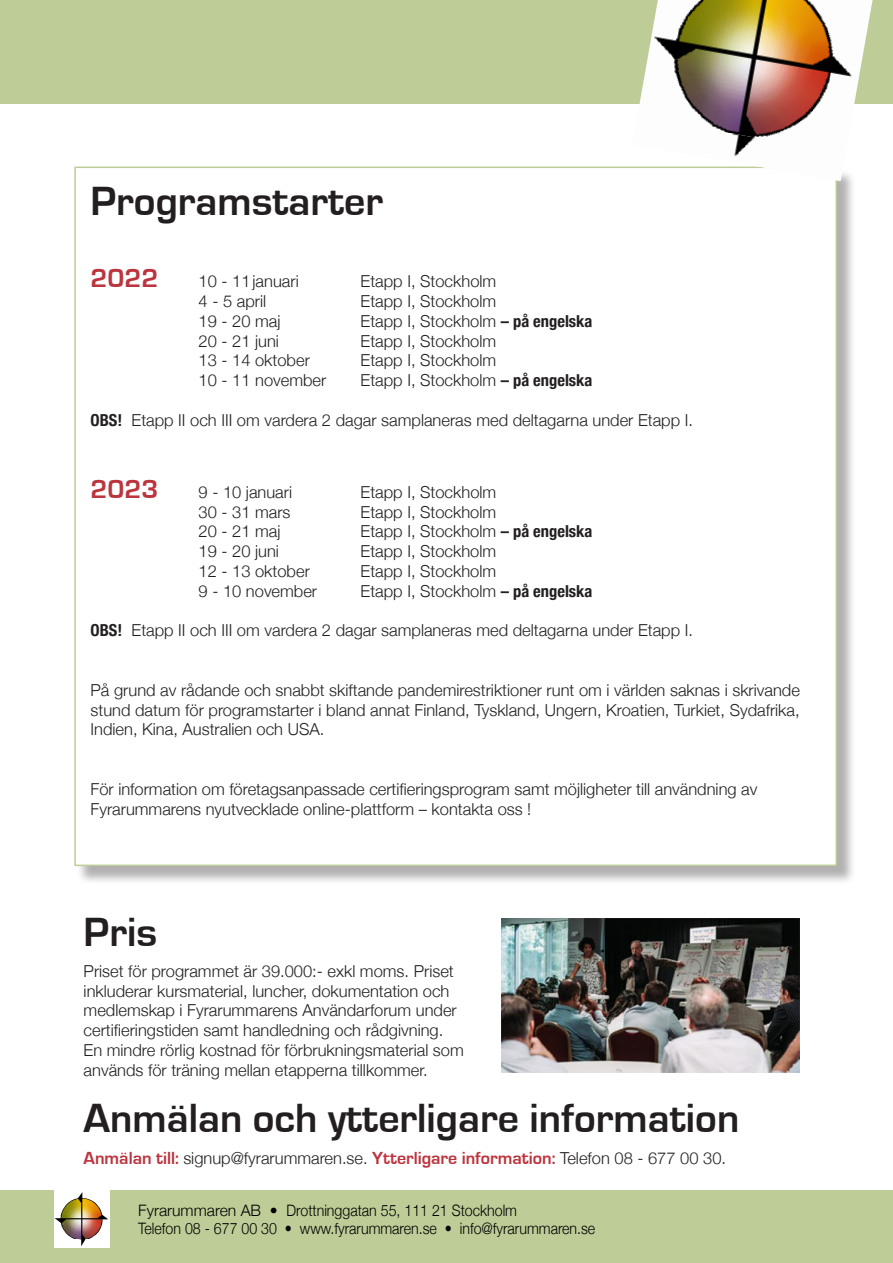
<style>
.page{position:relative;width:893px;height:1263px;background:#fff}
.page>*{position:absolute;margin:0;border:0;box-sizing:border-box;transform-origin:0 0}
.t1{font:700 42px "Eurostile";color:#231f20}
.t2{font:700 27px "Eurostile";color:#bc343d}
.t3{font:300 16.5px/19.8px "Helvetica Neue";color:#231f20;text-align:justify}
.t4{font:300 15.75px "Helvetica Neue";color:#000;scale:.9 1}
.t5{font:300 15.75px "Helvetica Neue";color:#000}
.s1{font-weight:700;font-stretch:condensed}
.s2{font-family:"Eurostile";font-weight:700;font-size:18px;color:#bc343d}
</style>
<div class="page">
<div style="left:77px;top:169px;width:779px;height:716px;background:#231f20;opacity:.35"></div>
<div style="left:74px;top:167px;width:763px;height:699px;background:#fff;border:2px solid #becd97"></div>
<div style="left:0;top:1191px;width:893px;height:72px;background:#becd97"></div>
<img style="left:54px;top:1191px;width:56px;height:56px">
<div style="left:0;top:0;width:893px;height:103px;background:#becd97"></div>
<img style="left:637px;top:0;width:235px;height:117px">
<img style="left:632px;top:117px;width:213px;height:64px">
<img style="left:502px;top:918px;width:297px;height:154px">
<p class="t1" style="left:91px;top:178px;width:294px">Programstarter</p>
<p class="t2" style="left:91px;top:263px;width:69px">2022</p>
<p class="t3" style="left:199px;top:270px;width:102px">10 - 11januari</p>
<p class="t3" style="left:361px;top:270px;width:137px">Etapp I, Stockholm</p>
<p class="t3" style="left:199px;top:290px;width:69px">4 - 5 april</p>
<p class="t3" style="left:361px;top:290px;width:137px">Etapp I, Stockholm</p>
<p class="t3" style="left:199px;top:310px;width:83px">19 - 20 maj</p>
<p class="t3" style="left:361px;top:310px;width:233px">Etapp I, Stockholm <span class="s1">– på engelska</span></p>
<p class="t3" style="left:199px;top:330px;width:82px">20 - 21 juni</p>
<p class="t3" style="left:361px;top:330px;width:137px">Etapp I, Stockholm</p>
<p class="t3" style="left:199px;top:349px;width:113px">13 - 14 oktober</p>
<p class="t3" style="left:361px;top:349px;width:137px">Etapp I, Stockholm</p>
<p class="t3" style="left:199px;top:369px;width:129px">10 - 11 november</p>
<p class="t3" style="left:361px;top:369px;width:233px">Etapp I, Stockholm <span class="s1">– på engelska</span></p>
<p class="t3" style="left:91px;top:409px;width:604px"><span class="s1">OBS!</span> Etapp II och III om vardera 2 dagar samplaneras med deltagarna under Etapp I.</p>
<p class="t2" style="left:91px;top:474px;width:69px">2023</p>
<p class="t3" style="left:199px;top:481px;width:95px">9 - 10 januari</p>
<p class="t3" style="left:361px;top:481px;width:137px">Etapp I, Stockholm</p>
<p class="t3" style="left:199px;top:501px;width:94px">30 - 31 mars</p>
<p class="t3" style="left:361px;top:501px;width:137px">Etapp I, Stockholm</p>
<p class="t3" style="left:199px;top:520px;width:83px">20 - 21 maj</p>
<p class="t3" style="left:361px;top:520px;width:233px">Etapp I, Stockholm <span class="s1">– på engelska</span></p>
<p class="t3" style="left:199px;top:540px;width:82px">19 - 20 juni</p>
<p class="t3" style="left:361px;top:540px;width:137px">Etapp I, Stockholm</p>
<p class="t3" style="left:199px;top:560px;width:113px">12 - 13 oktober</p>
<p class="t3" style="left:361px;top:560px;width:137px">Etapp I, Stockholm</p>
<p class="t3" style="left:199px;top:580px;width:120px">9 - 10 november</p>
<p class="t3" style="left:361px;top:580px;width:233px">Etapp I, Stockholm <span class="s1">– på engelska</span></p>
<p class="t3" style="left:91px;top:619px;width:604px"><span class="s1">OBS!</span> Etapp II och III om vardera 2 dagar samplaneras med deltagarna under Etapp I.</p>
<p class="t3" style="left:91px;top:679px;width:711px">På grund av rådande och snabbt skiftande pandemirestriktioner runt om i världen saknas i skrivande stund datum för programstarter i bland annat Finland, Tyskland, Ungern, Kroatien, Turkiet, Sydafrika, Indien, Kina, Australien och USA.</p>
<p class="t3" style="left:91px;top:778px;width:668px">För information om företagsanpassade certifieringsprogram samt möjligheter till användning av</p>
<p class="t3" style="left:91px;top:798px;width:442px">Fyrarummarens nyutvecklade online-plattform – kontakta oss !</p>
<p class="t1" style="left:84px;top:909px;width:75px">Pris</p>
<p class="t3" style="left:84px;top:960px;width:372px">Priset för programmet är 39.000:- exkl moms. Priset</p>
<p class="t3" style="left:84px;top:980px;width:367px">inkluderar kursmaterial, luncher, dokumentation och</p>
<p class="t3" style="left:84px;top:999px;width:375px">medlemskap i Fyrarummarens Användarforum under</p>
<p class="t3" style="left:84px;top:1019px;width:361px">certifieringstiden samt handledning och rådgivning.</p>
<p class="t3" style="left:84px;top:1039px;width:382px">En mindre rörlig kostnad för förbrukningsmaterial som</p>
<p class="t3" style="left:84px;top:1059px;width:346px">används för träning mellan etapperna tillkommer.</p>
<p class="t1" style="left:84px;top:1095px;width:657px">Anmälan och ytterligare information</p>
<p class="t3" style="left:84px;top:1147px;width:644px"><span class="s2">Anmälan till:</span> signup@fyrarummaren.se. <span class="s2">Ytterligare information:</span> Telefon 08 - 677 00 30.</p>
<p class="t5" style="left:138px;top:1198px;width:380px">Fyrarummaren AB • Drottninggatan 55, 111 21 Stockholm</p>
<p class="t4" style="left:138px;top:1216px;width:509px">Telefon 08 - 677 00 30 • www.fyrarummaren.se • info@fyrarummaren.se</p>
</div>
